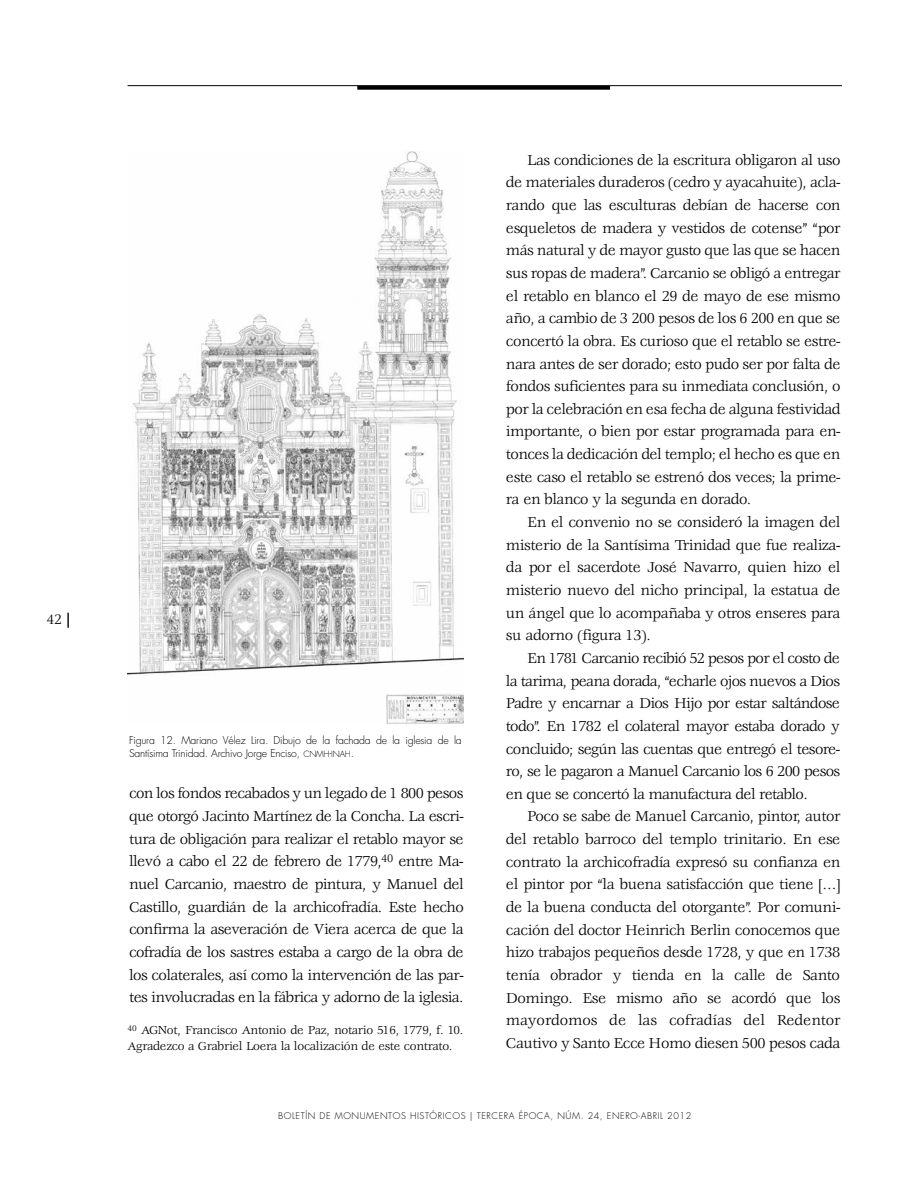
<style>
.page{position:relative;width:918px;height:1188px;background:#fff}
.page>*{position:absolute;margin:0;border:0;box-sizing:border-box;transform-origin:0 0}
.t1{font:15.75px/22.6px "Veljovic";letter-spacing:-.03em;color:#000;text-align:justify}
.t2{font:15px "Veljovic";color:#000}
.t3{font:12.75px/15.8px "Veljovic";letter-spacing:-.02em;color:#000}
.t4{font:300 10.5px/13.5px "Futura";letter-spacing:-.02em;color:#000}
.t5{font:300 9px "Futura";letter-spacing:.06em;color:#000}
.s1{font-weight:900}
.s2{font-size:8.4px}
.s3{color:#fff}
</style>
<div class="page">
<hr style="left:128px;top:85px;width:714px;height:1px;background:#000">
<svg style="left:357px;top:86px;width:253px;height:4px"></svg>
<img style="left:128px;top:152px;width:335px;height:572px">
<p class="t2" style="left:46px;top:611px;width:26px">42 <span class="s1">|</span></p>
<p class="t4" style="left:129px;top:733px;width:334px">Figura 12. Mariano Vélez Lira. Dibujo de la fachada de la iglesia de la<br>Santísima Trinidad. Archivo Jorge Enciso, <span class="s2">CNMH</span>-<span class="s2">INAH</span>.</p>
<p class="t1" style="left:129px;top:783px;width:336px">con los fondos recabados y un legado de 1<span class="s3">,</span>800 pesos que otorgó Jacinto Martínez de la Concha. La escri&shy;tura de obligación para realizar el retablo mayor se llevó a cabo el 22 de febrero de 1779,<sup>40</sup> entre Ma&shy;nuel Carcanio, maestro de pintura, y Manuel del Castillo, guardián de la archicofradía. Este hecho confirma la aseveración de Viera acerca de que la cofradía de los sastres estaba a cargo de la obra de los colaterales, así como la intervención de las par&shy;tes involucradas en la fábrica y adorno de la iglesia.</p>
<p class="t3" style="left:128px;top:1023px;width:337px"><sup>40</sup> AGNot, Francisco Antonio de Paz, notario 516, 1779, f. 10.<br>Agradezco a Grabriel Loera la localización de este contrato.</p>
<p class="t1" style="left:506px;top:149px;width:336px;text-indent:21px">Las condiciones de la escritura obligaron al uso de materiales duraderos (cedro y ayacahuite), acla&shy;rando que las esculturas debían de hacerse con esqueletos de madera y vestidos de cotense” “por más natural y de mayor gusto que las que se hacen sus ropas de madera”. Carcanio se obligó a entregar el retablo en blanco el 29 de mayo de ese mismo año, a cambio de 3<span class="s3">,</span>200 pesos de los 6<span class="s3">,</span>200 en que se concertó la obra. Es curioso que el retablo se estre&shy;nara antes de ser dorado; esto pudo ser por falta de fondos suficientes para su inmediata conclusión, o por la celebración en esa fecha de alguna festividad importante, o bien por estar programada para en&shy;tonces la dedicación del templo; el hecho es que en este caso el retablo se estrenó dos veces; la prime&shy;ra en blanco y la segunda en dorado.</p>
<p class="t1" style="left:506px;top:512px;width:336px;text-indent:21px">En el convenio no se consideró la imagen del misterio de la Santísima Trinidad que fue realiza&shy;da por el sacerdote José Navarro, quien hizo el misterio nuevo del nicho principal, la estatua de un ángel que lo acompañaba y otros enseres para su adorno (figura 13).</p>
<p class="t1" style="left:506px;top:647px;width:336px;text-indent:21px">En 1781 Carcanio recibió 52 pesos por el costo de la tarima, peana dorada, “echarle ojos nuevos a Dios Padre y encarnar a Dios Hijo por estar saltándose todo”. En 1782 el colateral mayor estaba dorado y concluido; según las cuentas que entregó el tesore&shy;ro, se le pagaron a Manuel Carcanio los 6<span class="s3">,</span>200 pesos en que se concertó la manufactura del retablo.</p>
<p class="t1" style="left:506px;top:806px;width:336px;text-indent:21px">Poco se sabe de Manuel Carcanio, pintor, autor del retablo barroco del templo trinitario. En ese contrato la archicofradía expresó su confianza en el pintor por “la buena satisfacción que tiene […] de la buena conducta del otorgante”. Por comuni&shy;cación del doctor Heinrich Berlin conocemos que hizo trabajos pequeños desde 1728, y que en 1738 tenía obrador y tienda en la calle de Santo Domingo. Ese mismo año se acordó que los mayordomos de las cofradías del Redentor Cautivo y Santo Ecce Homo diesen 500 pesos cada</p>
<p class="t5" style="left:278px;top:1111px;width:415px">BOLETÍN DE MONUMENTOS HISTÓRICOS | TERCERA ÉPOCA, NÚM. 24, ENERO-ABRIL 2012</p>
</div>
